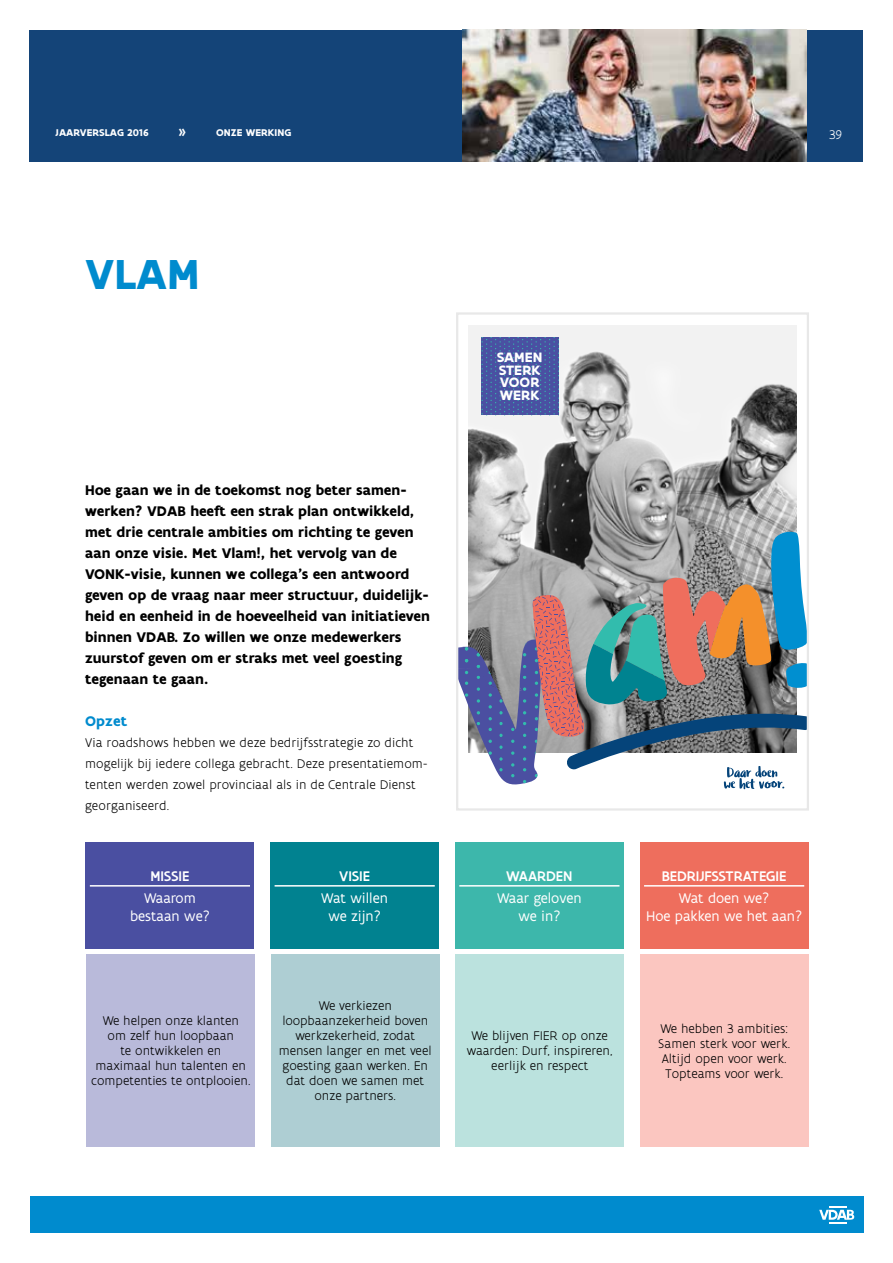
<style>
.page{position:relative;width:893px;height:1263px;background:#fff}
.page>*{position:absolute;margin:0;border:0;box-sizing:border-box;transform-origin:0 0}
.t1{font:700 45px "Flanders Art Sans";color:#008bce}
.t2{font:700 15px/21px "Flanders Art Sans";color:#000}
.t3{font:15px/18px "Flanders Art Sans";color:#fff;text-align:center}
.t4{font:500 15px "Flanders Art Sans";color:#fff}
.t5{font:700 15px "Flanders Art Sans";color:#008bce}
.t6{font:700 14.55px/12.5px "Flanders Art Sans";letter-spacing:.005em;color:#fff}
.t7{font:300 13.5px/15px "Flanders Art Sans";color:#000;text-align:center}
.t8{font:300 13.5px "Flanders Art Sans";color:#fff}
.t9{font:700 10.5px "Flanders Art Sans";letter-spacing:.005em;color:#fff}
</style>
<div class="page">
<div style="left:86px;top:842px;width:168px;height:107px;background:#4a4fa1"></div>
<hr style="left:90px;top:885px;width:160px;height:1px;background:#fff">
<div style="left:270px;top:842px;width:169px;height:107px;background:#018290"></div>
<hr style="left:275px;top:885px;width:160px;height:1px;background:#fff">
<div style="left:455px;top:842px;width:169px;height:107px;background:#3db7ab"></div>
<hr style="left:459px;top:885px;width:160px;height:1px;background:#fff">
<div style="left:640px;top:842px;width:168px;height:107px;background:#ee6e5d"></div>
<hr style="left:644px;top:885px;width:160px;height:1px;background:#fff">
<div style="left:86px;top:954px;width:169px;height:192px;background:#b9bada"></div>
<div style="left:271px;top:954px;width:169px;height:192px;background:#aeced3"></div>
<div style="left:455px;top:954px;width:169px;height:192px;background:#bbe2de"></div>
<div style="left:640px;top:954px;width:168px;height:192px;background:#fbc6c0"></div>
<img style="left:469px;top:325px;width:327px;height:206px">
<svg style="left:459px;top:531px;width:347px;height:258px;background:#91949a"></svg>
<svg style="left:481px;top:337px;width:78px;height:78px;background:#4856a2"></svg>
<div style="left:456px;top:312px;width:353px;height:499px;border:2px solid #e8e8e8"></div>
<div style="left:30px;top:30px;width:833px;height:132px;background:#144478"></div>
<img style="left:463px;top:30px;width:344px;height:132px">
<div style="left:31px;top:1196px;width:833px;height:37px;background:#008bce"></div>
<svg style="left:819px;top:1206px;width:35px;height:17px"></svg>
<p class="t9" style="left:55px;top:126px;width:95px">Jaarverslag 2016</p>
<p class="t9" style="left:179px;top:126px;width:9px">»</p>
<p class="t9" style="left:216px;top:126px;width:77px">onze werking</p>
<p class="t8" style="left:829px;top:126px;width:15px">39</p>
<h1 class="t1" style="left:85px;top:246px;width:116px">VLAM</h1>
<p class="t2" style="left:85px;top:480px;width:347px">Hoe gaan we in de toekomst nog beter samen&shy;werken? VDAB heeft een strak plan ontwikkeld, met drie centrale ambities om richting te geven aan onze visie. Met Vlam!, het vervolg van de VONK-visie, kunnen we collega’s een antwoord geven op de vraag naar meer structuur, duidelijk&shy;heid en eenheid in de hoeveelheid van initiatieven binnen VDAB. Zo willen we onze medewerkers zuurstof geven om er straks met veel goesting tegenaan te gaan.</p>
<p class="t5" style="left:85px;top:712px;width:44px">Opzet</p>
<p class="t7" style="left:85px;top:732px;width:344px;line-height:21px;text-align:left">Via roadshows hebben we deze bedrijfsstrategie zo dicht mogelijk bij iedere collega gebracht. Deze presentatiemom&shy;tenten werden zowel provinciaal als in de Centrale Dienst georganiseerd.</p>
<p class="t4" style="left:151px;top:866px;width:40px">MISSIE</p>
<p class="t3" style="left:130px;top:889px;width:81px">Waarom bestaan we?</p>
<p class="t4" style="left:339px;top:866px;width:32px">VISIE</p>
<p class="t3" style="left:321px;top:889px;width:68px">Wat willen we zijn?</p>
<p class="t7" style="left:91px;top:1013px;width:161px">We helpen onze klanten<br>om zelf hun loopbaan<br>te ontwikkelen en maximaal hun talenten en competenties te ontplooien.</p>
<p class="t7" style="left:279px;top:998px;width:155px">We verkiezen loopbaanzekerheid boven werkzekerheid, zodat mensen langer en met veel goesting gaan werken. En dat doen we samen met onze partners.</p>
<p class="t6" style="left:497px;top:352px;width:47px">SAMEN<br>STERK<br>VOOR<br>WERK</p>
<p class="t4" style="left:506px;top:866px;width:68px">WAARDEN</p>
<p class="t3" style="left:497px;top:889px;width:86px">Waar geloven we in?</p>
<p class="t4" style="left:662px;top:866px;width:126px">BEDRIJFSSTRATEGIE</p>
<p class="t3" style="left:646px;top:889px;width:158px">Wat doen we?<br>Hoe pakken we het aan?</p>
<p class="t7" style="left:467px;top:1028px;width:147px">We blijven FIER op onze waarden: Durf, inspireren, eerlijk en respect</p>
<p class="t7" style="left:658px;top:1021px;width:133px">We hebben 3 ambities:<br>Samen sterk voor werk.<br>Altijd open voor werk.<br>Topteams voor werk.</p>
</div>
